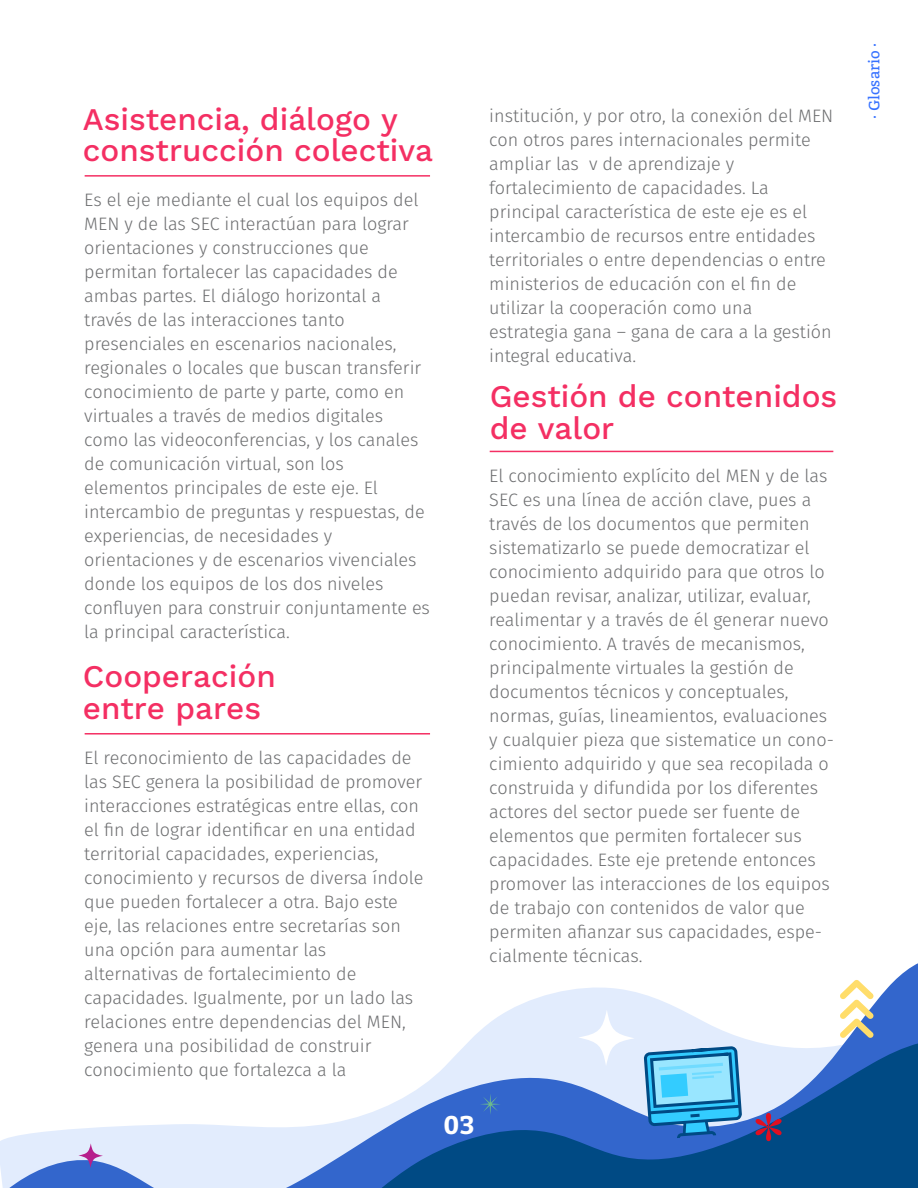
<style>
.page{position:relative;width:918px;height:1188px;background:#fff}
.page>*{position:absolute;margin:0;border:0;box-sizing:border-box;transform-origin:0 0}
.t1{font:31.5px/31.5px "Work Sans";color:#f42f63}
.t2{font:700 25.5px "Bitter";color:#fff}
.t3{font:300 18px/24px "Fira Sans";color:#6d6e70}
.t4{font:15px "Bitter";color:#3772ff}
</style>
<div class="page">
<svg style="left:5px;top:963px;width:913px;height:225px"></svg>
<svg style="left:38px;top:1043px;width:880px;height:145px"></svg>
<svg style="left:578px;top:1010px;width:57px;height:56px;fill:#e2ecfd"></svg>
<svg style="left:78px;top:1143px;width:25px;height:25px"></svg>
<svg style="left:756px;top:1113px;width:26px;height:28px"></svg>
<svg style="left:840px;top:980px;width:33px;height:58px"></svg>
<svg style="left:480px;top:1093px;width:21px;height:22px"></svg>
<svg style="left:644px;top:1046px;width:98px;height:92px;background:#52abdb"></svg>
<hr style="left:85px;top:175px;width:345px;height:2px;background:#f42f63">
<hr style="left:85px;top:733px;width:345px;height:2px;background:#f42f63">
<hr style="left:490px;top:451px;width:343px;height:1px;background:#f42f63">
<h1 class="t1" style="left:83px;top:102px;width:352px">Asistencia, diálogo y construcción colectiva</h1>
<p class="t3" style="left:84px;top:188px;width:347px">Es el eje mediante el cual los equipos del MEN y de las SEC interactúan para lograr orientaciones y construcciones que permitan fortalecer las capacidades de ambas partes. El diálogo horizontal a través de las interacciones tanto presenciales en escenarios nacionales, regionales o locales que buscan transferir conocimiento de parte y parte, como en virtuales a través de medios digitales como las videoconferencias, y los canales de comunicación virtual, son los elementos principales de este eje. El intercambio de preguntas y respuestas, de experiencias, de necesidades y orientaciones y de escenarios vivenciales donde los equipos de los dos niveles confluyen para construir conjuntamente es la principal característica.</p>
<h1 class="t1" style="left:83px;top:660px;width:195px">Cooperación entre pares</h1>
<p class="t3" style="left:84px;top:746px;width:341px">El reconocimiento de las capacidades de las SEC genera la posibilidad de promover interacciones estratégicas entre ellas, con el fin de lograr identificar en una entidad territorial capacidades, experiencias, conocimiento y recursos de diversa índole que pueden fortalecer a otra. Bajo este eje, las relaciones entre secretarías son una opción para aumentar las alternativas de fortalecimiento de capacidades. Igualmente, por un lado las relaciones entre dependencias del MEN, genera una posibilidad de construir conocimiento que fortalezca a la</p>
<h2 class="t2" style="left:443px;top:1109px;width:33px">03</h2>
<p class="t3" style="left:489px;top:104px;width:346px">institución, y por otro, la conexión del MEN con otros pares internacionales permite ampliar las v de aprendizaje y fortalecimiento de capacidades. La principal característica de este eje es el intercambio de recursos entre entidades territoriales o entre dependencias o entre ministerios de educación con el fin de utilizar la cooperación como una estrategia gana – gana de cara a la gestión integral educativa.</p>
<h1 class="t1" style="left:490px;top:379px;width:349px">Gestión de contenidos de valor</h1>
<p class="t3" style="left:489px;top:464px;width:346px">El conocimiento explícito del MEN y de las SEC es una línea de acción clave, pues a través de los documentos que permiten sistematizarlo se puede democratizar el conocimiento adquirido para que otros lo puedan revisar, analizar, utilizar, evaluar, realimentar y a través de él generar nuevo conocimiento. A través de mecanismos, principalmente virtuales la gestión de documentos técnicos y conceptuales, normas, guías, lineamientos, evaluaciones y cualquier pieza que sistematice un cono&shy;cimiento adquirido y que sea recopilada o construida y difundida por los diferentes actores del sector puede ser fuente de elementos que permiten fortalecer sus capacidades. Este eje pretende entonces promover las interacciones de los equipos de trabajo con contenidos de valor que permiten afianzar sus capacidades, espe&shy;cialmente técnicas.</p>
<p class="t4" style="left:865px;top:119px;width:77px;rotate:-90deg">· Glosario ·</p>
</div>
